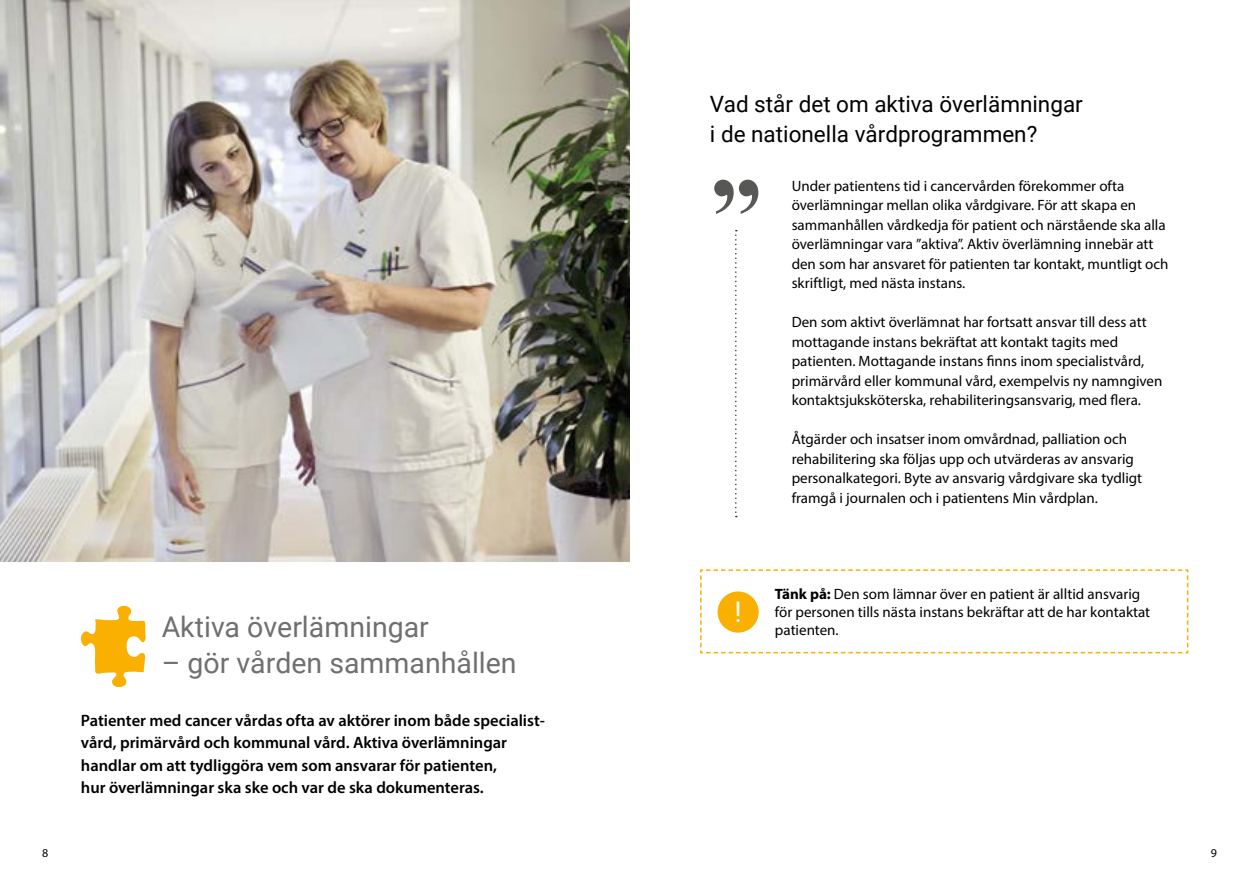
<style>
.page{position:relative;width:1259px;height:893px;background:#fff}
.page>*{position:absolute;margin:0;border:0;box-sizing:border-box;transform-origin:0 0}
.t1{font:700 105px "Times New Roman";color:#575756}
.t2{font:28.5px "Roboto";color:#706f6f}
.t3{font:28.5px "Roboto";color:#fff}
.t4{font:22.5px/30px "Roboto";color:#000}
.t5{font:600 16.5px/22.5px "Myriad Pro";color:#000}
.t6{font:15px/19.5px "Myriad Pro";color:#000}
.t7{font:12px "Myriad Pro";color:#000}
.s1{font-weight:700}
</style>
<div class="page">
<img style="left:0;top:0;width:629px;height:561px">
<svg style="left:81px;top:606px;width:65px;height:81px"></svg>
<svg style="left:735px;top:230px;width:2px;height:287px"></svg>
<svg style="left:700px;top:569px;width:489px;height:85px"></svg>
<h2 class="t2" style="left:162px;top:607px;width:269px">Aktiva överlämningar</h2>
<h2 class="t2" style="left:162px;top:643px;width:356px">– gör vården sammanhållen</h2>
<p class="t5" style="left:81px;top:709px;width:465px">Patienter med cancer vårdas ofta av aktörer inom både specialist&shy;vård, primärvård och kommunal vård. Aktiva överlämningar handlar om att tydliggöra vem som ansvarar för patienten,<br>hur överlämningar ska ske och var de ska dokumenteras.</p>
<h3 class="t4" style="left:710px;top:88px;width:374px">Vad står det om aktiva överlämningar i de nationella vårdprogrammen?</h3>
<p class="t6" style="left:791px;top:176px;width:378px">Under patientens tid i cancervården förekommer ofta överlämningar mellan olika vårdgivare. För att skapa en sammanhållen vårdkedja för patient och närstående ska alla överlämningar vara ”aktiva”. Aktiv överlämning innebär att den som har ansvaret för patienten tar kontakt, muntligt och skriftligt, med nästa instans.</p>
<p class="t6" style="left:791px;top:312px;width:372px">Den som aktivt överlämnat har fortsatt ansvar till dess att mottagande instans bekräftat att kontakt tagits med patienten. Mottagande instans finns inom specialistvård, primärvård eller kommunal vård, exempelvis ny namngiven kontaktsjuksköterska, rehabiliteringsansvarig, med flera.</p>
<p class="t6" style="left:791px;top:429px;width:352px">Åtgärder och insatser inom omvårdnad, palliation och rehabilitering ska följas upp och utvärderas av ansvarig personalkategori. Byte av ansvarig vårdgivare ska tydligt framgå i journalen och i patientens Min vårdplan.</p>
<h1 class="t1" style="left:710px;top:143px;width:54px">”</h1>
<h2 class="t3" style="left:734px;top:592px;width:9px">!</h2>
<p class="t6" style="left:775px;top:585px;width:377px;line-height:18px"><span class="s1">Tänk på:</span> Den som lämnar över en patient är alltid ansvarig för personen tills nästa instans bekräftar att de har kontaktat patienten.</p>
<p class="t7" style="left:42px;top:846px;width:8px">8</p>
<p class="t7" style="left:1210px;top:846px;width:8px">9</p>
</div>
